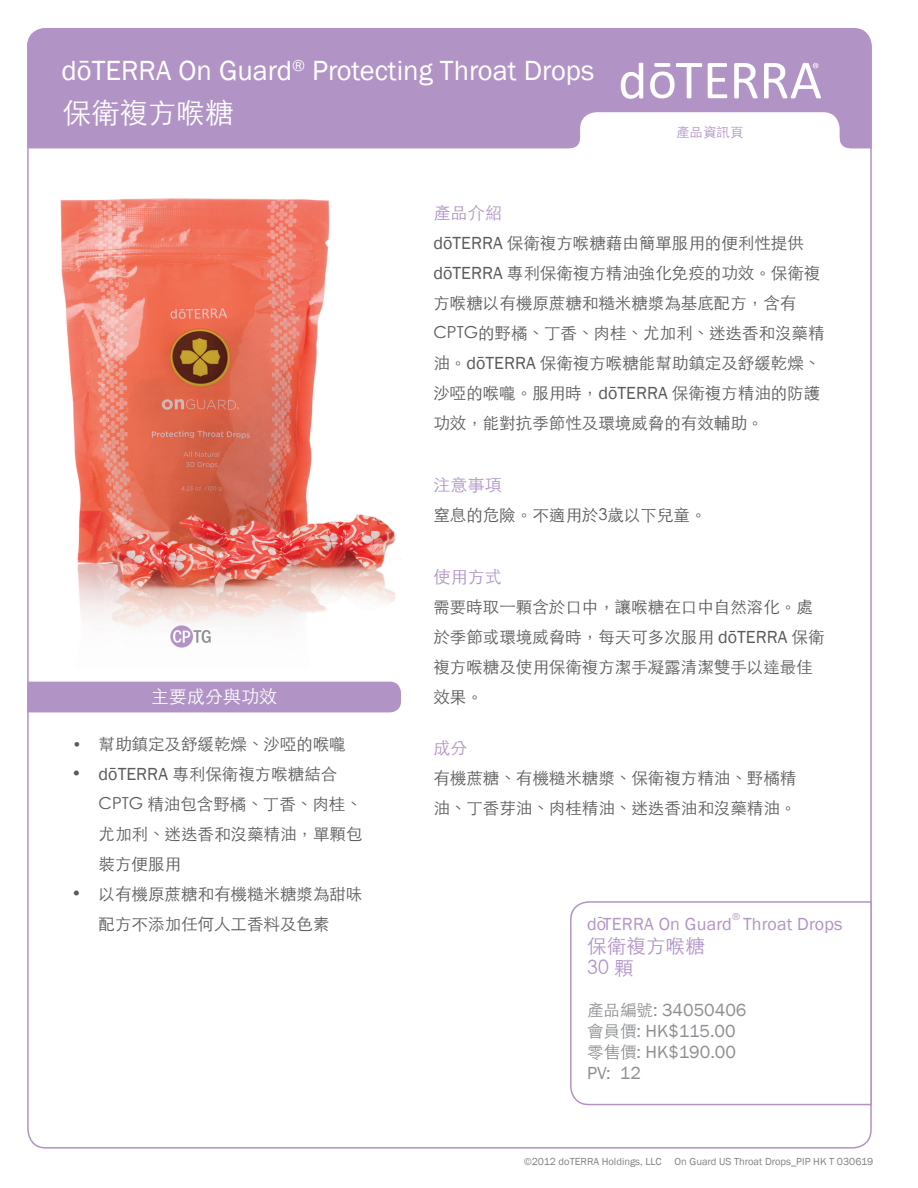
<style>
.page{position:relative;width:918px;height:1188px;background:#fff}
.page>*{position:absolute;margin:0;border:0;box-sizing:border-box;transform-origin:0 0}
.t1{font:28.5px "Franklin Gothic";color:#fff}
.t2{font:300 28.5px "ST Heiti TC";color:#fff}
.t3{font:300 19.5px "ST Heiti TC";letter-spacing:.01em;color:#b194c5}
.t4{font:18px/21px "Franklin Gothic";color:#8d8f92}
.t5{font:18px "Franklin Gothic";letter-spacing:.01em;color:#b194c5}
.t6{font:300 18px "ST Heiti TC";color:#fff}
.t7{font:300 17.1px "ST Heiti TC";color:#b194c5}
.t8{font:300 16.5px/30px "ST Heiti TC";color:#5a5a5d}
.t9{font:300 13.5px "ST Heiti TC";color:#b194c5}
.t10{font:10.5px "Franklin Gothic";color:#808285}
.t11{font:10.5px "Franklin Gothic";color:#b194c5}
.s1{font-family:"Franklin Gothic";font-weight:400;font-size:18px}
.s2{font-family:"Franklin Gothic";font-weight:400}
.s3{font-family:"ST Heiti TC";font-weight:300;font-size:16.5px}
</style>
<div class="page">
<div style="left:27px;top:28px;width:845px;height:120px;background:#b194c5"></div>
<div style="left:27px;top:681px;width:374px;height:32px;background:#b194c5"></div>
<svg style="left:570px;top:900px;width:302px;height:206px"></svg>
<img style="left:60px;top:198px;width:341px;height:430px">
<svg style="left:570px;top:112px;width:280px;height:37px"></svg>
<svg style="left:170px;top:625px;width:41px;height:23px"></svg>
<svg style="left:734px;top:63px;width:24px;height:35px"></svg>
<svg style="left:708px;top:63px;width:19px;height:35px"></svg>
<svg style="left:650px;top:63px;width:52px;height:35px"></svg>
<svg style="left:621px;top:63px;width:22px;height:36px"></svg>
<svg style="left:764px;top:63px;width:57px;height:35px"></svg>
<p class="t1" style="left:61px;top:53px;width:534px">dōTERRA On Guard<sup>®</sup> Protecting Throat Drops</p>
<p class="t2" style="left:63px;top:88px;width:172px">保衛複方喉糖</p>
<p class="t9" style="left:676px;top:121px;width:69px">產品資訊頁</p>
<p class="t7" style="left:433px;top:198px;width:70px">產品介紹</p>
<p class="t8" style="left:433px;top:226px;width:393px"><span class="s1">dōTERRA</span> 保衛複方喉糖藉由簡單服用的便利性提供<span class="s1">dōTERRA</span> 專利保衛複方精油強化免疫的功效。保衛複方喉糖以有機原蔗糖和糙米糖漿為基底配方，含有<br>CPTG的野橘、丁香、肉桂、尤加利、迷迭香和沒藥精油。<span class="s1">dōTERRA</span> 保衛複方喉糖能幫助鎮定及舒緩乾燥、沙啞的喉嚨。服用時，<span class="s1">dōTERRA</span> 保衛複方精油的防護功效，能對抗季節性及環境威脅的有效輔助。</p>
<p class="t6" style="left:151px;top:680px;width:127px">主要成分與功效</p>
<p class="t8" style="left:72px;top:728px;width:276px"><span class="s2">•</span> 幫助鎮定及舒緩乾燥、沙啞的喉嚨</p>
<p class="t8" style="left:99px;top:758px;width:265px;text-indent:-27px">• <span class="s1">dōTERRA</span> 專利保衛複方喉糖結合<br>CPTG 精油包含野橘、丁香、肉桂、尤加利、迷迭香和沒藥精油，單顆包裝方便服用</p>
<p class="t8" style="left:72px;top:878px;width:292px;text-align:center">• 以有機原蔗糖和有機糙米糖漿為甜味配方不添加任何人工香料及色素</p>
<p class="t7" style="left:433px;top:470px;width:70px">注意事項</p>
<p class="t8" style="left:433px;top:498px;width:275px">窒息的危險。不適用於3歲以下兒童。</p>
<p class="t7" style="left:433px;top:562px;width:70px">使用方式</p>
<p class="t8" style="left:433px;top:590px;width:393px">需要時取一顆含於口中，讓喉糖在口中自然溶化。處於季節或環境威脅時，每天可多次服用 <span class="s1">dōTERRA</span> 保衛複方喉糖及使用保衛複方潔手凝露清潔雙手以達最佳效果。</p>
<p class="t7" style="left:433px;top:733px;width:36px">成分</p>
<p class="t8" style="left:433px;top:761px;width:364px">有機蔗糖、有機糙米糖漿、保衛複方精油、野橘精油、丁香芽油、肉桂精油、迷迭香油和沒藥精油。</p>
<p class="t11" style="left:732px;top:910px;width:10px">®</p>
<p class="t5" style="left:587px;top:913px;width:146px">do-TERRA On Guard</p>
<p class="t5" style="left:743px;top:913px;width:101px">Throat Drops</p>
<p class="t3" style="left:587px;top:929px;width:119px">保衛複方喉糖</p>
<p class="t3" style="left:587px;top:951px;width:48px">30 顆</p>
<p class="t4" style="left:587px;top:1000px;width:161px"><span class="s3">產品編號</span>: 34050406</p>
<p class="t4" style="left:587px;top:1021px;width:150px"><span class="s3">會員價</span>: HK$115.00<span class="s3">零售價</span>: HK$190.00</p>
<p class="t4" style="left:587px;top:1063px;width:55px">PV: 12</p>
<p class="t10" style="left:524px;top:1155px;width:351px">©2012 doTERRA Holdings, LLC On Guard US Throat Drops_PIP HK T 030619</p>
</div>
